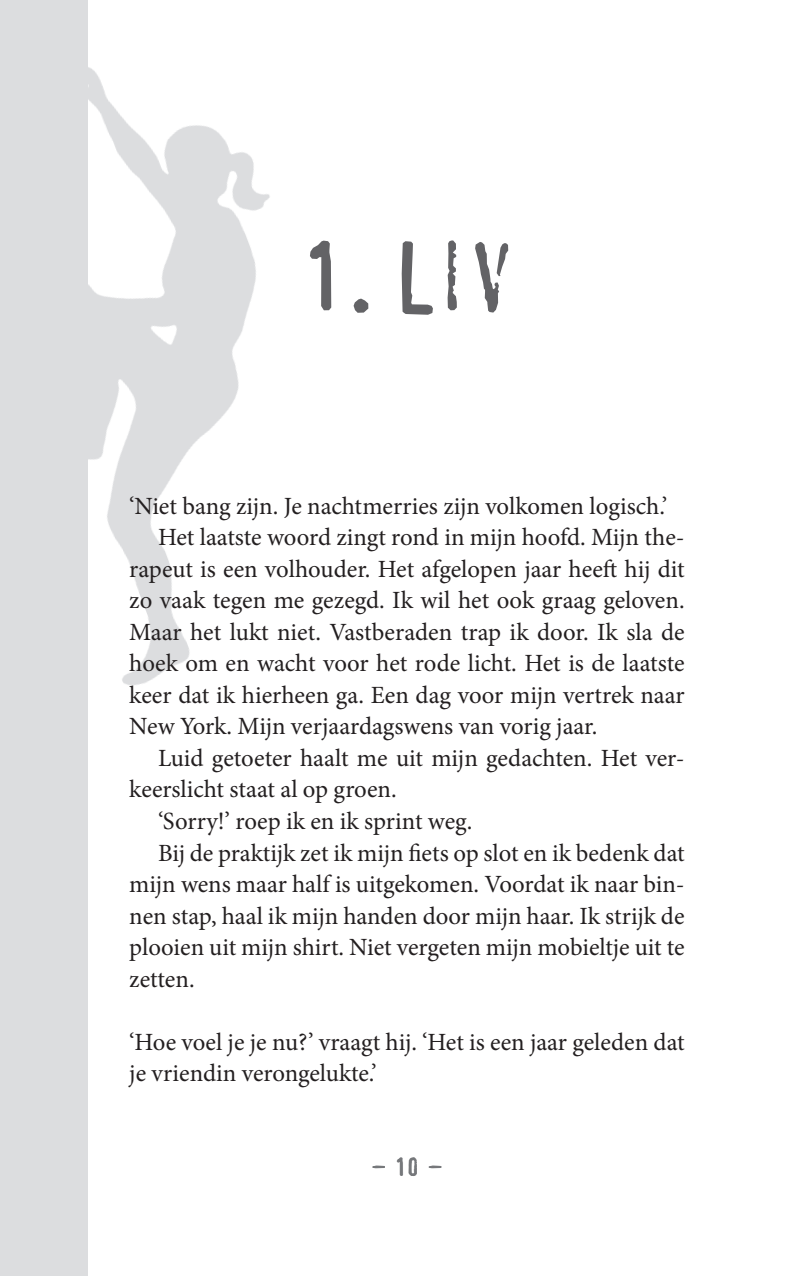
<style>
.page{position:relative;width:799px;height:1276px;background:#fff}
.page>*{position:absolute;margin:0;border:0;box-sizing:border-box;transform-origin:0 0}
.t1{font:94.5px "Confidential";color:#636366}
.t2{font:24.75px/31.5px "Minion Pro";color:#231f20}
.t3{font:24.75px "Confidential";color:#76787b}
</style>
<div class="page">
<div style="left:0;top:0;width:88px;height:1275px;background:#dcdddf"></div>
<img style="left:88px;top:67px;width:182px;height:619px">
<h1 class="t1" style="left:299px;top:237px;width:217px">1. Liv</h1>
<p class="t2" style="left:129px;top:490px;width:539px">‘Niet bang zijn. Je nachtmerries zijn volkomen logisch.’</p>
<p class="t2" style="left:158px;top:521px;width:528px">Het laatste woord zingt rond in mijn hoofd. Mijn the-</p>
<p class="t2" style="left:129px;top:553px;width:556px">rapeut is een volhouder. Het afgelopen jaar heeft hij dit</p>
<p class="t2" style="left:129px;top:585px;width:556px">zo vaak tegen me gezegd. Ik wil het ook graag geloven.</p>
<p class="t2" style="left:129px;top:616px;width:556px">Maar het lukt niet. Vastberaden trap ik door. Ik sla de</p>
<p class="t2" style="left:129px;top:648px;width:556px">hoek om en wacht voor het rode licht. Het is de laatste</p>
<p class="t2" style="left:129px;top:679px;width:556px">keer dat ik hierheen ga. Een dag voor mijn vertrek naar</p>
<p class="t2" style="left:129px;top:711px;width:469px">New York. Mijn verjaardagswens van vorig jaar.</p>
<p class="t2" style="left:158px;top:742px;width:528px">Luid getoeter haalt me uit mijn gedachten. Het ver-</p>
<p class="t2" style="left:129px;top:774px;width:269px">keerslicht staat al op groen.</p>
<p class="t2" style="left:158px;top:805px;width:316px">‘Sorry!’ roep ik en ik sprint weg.</p>
<p class="t2" style="left:158px;top:837px;width:528px">Bij de praktijk zet ik mijn fiets op slot en ik bedenk dat</p>
<p class="t2" style="left:129px;top:868px;width:556px">mijn wens maar half is uitgekomen. Voordat ik naar bin-</p>
<p class="t2" style="left:129px;top:900px;width:556px">nen stap, haal ik mijn handen door mijn haar. Ik strijk de</p>
<p class="t2" style="left:129px;top:931px;width:556px">plooien uit mijn shirt. Niet vergeten mijn mobieltje uit te</p>
<p class="t2" style="left:129px;top:963px;width:67px">zetten.</p>
<p class="t2" style="left:129px;top:1026px;width:556px">‘Hoe voel je je nu?’ vraagt hij. ‘Het is een jaar geleden dat je vriendin verongelukte.’</p>
<p class="t3" style="left:372px;top:1156px;width:72px">– 10 –</p>
</div>
